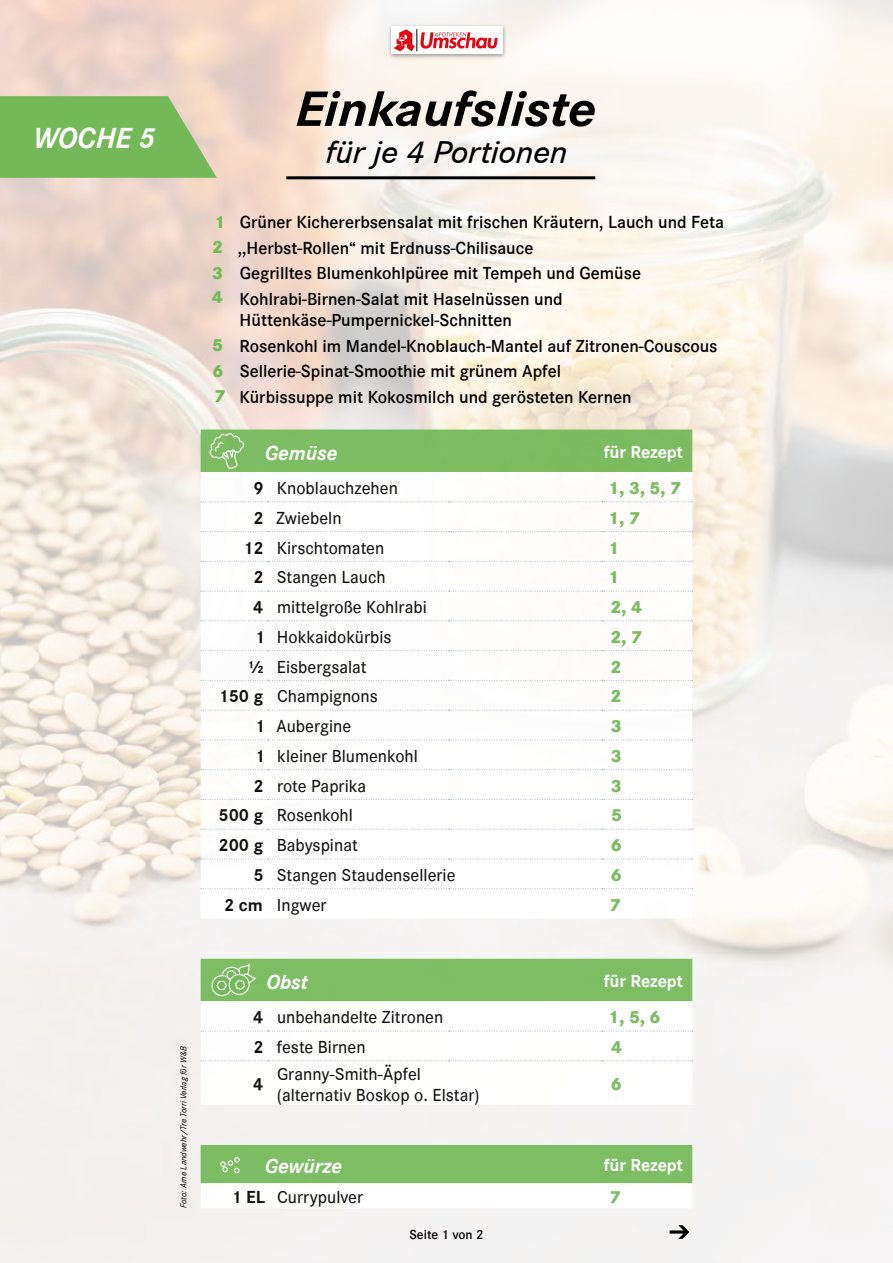
<style>
.page{position:relative;width:893px;height:1263px;background:#fff}
.page>*{position:absolute;margin:0;border:0;box-sizing:border-box;transform-origin:0 0}
.t1{font:italic 700 51.45px "Corporate S";letter-spacing:-.005em;color:#000;scale:1.08 1}
.t2{font:italic 500 32.55px "Corporate S";letter-spacing:-.01em;color:#000;scale:1.08 1}
.t3{font:italic 700 30px "Corporate S";letter-spacing:-.005em;color:#fff}
.t4{font:italic 700 21px "Corporate S";letter-spacing:-.005em;color:#fff}
.t5{font:600 18px/25.5px "Corporate S";color:#000}
.t6{font:500 18px/21px "Corporate S";color:#000}
.t7{font:800 18px "Corporate S";color:#74b959}
.t8{font:700 18px "Corporate S";letter-spacing:-.005em;color:#fff}
.t9{font:700 18px "Corporate S";color:#000}
.t10{font:600 13.5px "Corporate S";color:#000}
.t11{font:italic 9px "Corporate S";color:#000}
.s1{font-weight:800;color:#74b959}
.s2{font-weight:700}
</style>
<div class="page">
<hr style="left:286px;top:176px;width:309px;height:3px;background:#000">
<svg style="left:201px;top:472px;width:491px;height:418px"></svg>
<svg style="left:201px;top:501px;width:492px;height:1px"></svg>
<svg style="left:201px;top:531px;width:492px;height:1px"></svg>
<svg style="left:201px;top:561px;width:492px;height:1px"></svg>
<svg style="left:201px;top:591px;width:492px;height:1px"></svg>
<svg style="left:201px;top:620px;width:492px;height:1px"></svg>
<svg style="left:201px;top:650px;width:492px;height:1px"></svg>
<svg style="left:201px;top:680px;width:492px;height:1px"></svg>
<svg style="left:201px;top:710px;width:492px;height:1px"></svg>
<svg style="left:201px;top:739px;width:492px;height:1px"></svg>
<svg style="left:201px;top:769px;width:492px;height:1px"></svg>
<svg style="left:201px;top:799px;width:492px;height:1px"></svg>
<svg style="left:201px;top:829px;width:492px;height:1px"></svg>
<svg style="left:201px;top:859px;width:492px;height:1px"></svg>
<svg style="left:201px;top:888px;width:492px;height:1px"></svg>
<div style="left:201px;top:429px;width:491px;height:43px;background:#7cbc62"></div>
<div style="left:387px;top:23px;width:121px;height:37px;background:#000;opacity:.4"></div>
<div style="left:391px;top:27px;width:25px;height:27px;background:#fff"></div>
<div style="left:418px;top:27px;width:84px;height:27px;background:#fff"></div>
<svg style="left:394px;top:29px;width:104px;height:22px"></svg>
<svg style="left:201px;top:1001px;width:491px;height:104px"></svg>
<svg style="left:201px;top:1031px;width:492px;height:1px"></svg>
<svg style="left:201px;top:1060px;width:492px;height:1px"></svg>
<div style="left:201px;top:959px;width:491px;height:42px;background:#7dbd63"></div>
<svg style="left:0;top:96px;width:217px;height:82px;background:#82bc65"></svg>
<svg style="left:670px;top:1225px;width:19px;height:14px"></svg>
<div style="left:201px;top:1145px;width:491px;height:39px;background:#7dbd63"></div>
<h3 class="t3" style="left:33px;top:118px;width:123px">WOCHE 5</h3>
<h1 class="t1" style="left:295px;top:75px;width:280px">Einkaufsliste</h1>
<h2 class="t2" style="left:326px;top:131px;width:225px">für je 4 Portionen</h2>
<p class="t5" style="left:212px;top:209px;width:514px"><span class="s1">1</span> Grüner Kichererbsensalat mit frischen Kräutern, Lauch und Feta <span class="s1">2</span> ,,Herbst-Rollen“ mit Erdnuss-Chilisauce<br><span class="s1">3</span> Gegrilltes Blumenkohlpüree mit Tempeh und Gemüse<br><span class="s1">4</span> Kohlrabi-Birnen-Salat mit Haselnüssen und</p>
<p class="t5" style="left:212px;top:307px;width:507px;text-indent:28px">Hüttenkäse-Pumpernickel-Schnitten<br><span class="s1">5</span> Rosenkohl im Mandel-Knoblauch-Mantel auf Zitronen-Couscous <span class="s1">6</span> Sellerie-Spinat-Smoothie mit grünem Apfel<br><span class="s1">7</span> Kürbissuppe mit Kokosmilch und gerösteten Kernen</p>
<p class="t4" style="left:265px;top:439px;width:74px">Gemüse</p>
<p class="t8" style="left:604px;top:440px;width:81px">für Rezept</p>
<p class="t6" style="left:254px;top:477px;width:146px"><span class="s2">9</span> Knoblauchzehen</p>
<p class="t7" style="left:608px;top:476px;width:74px">1, 3, 5, 7</p>
<p class="t6" style="left:253px;top:507px;width:90px"><span class="s2">2</span> Zwiebeln</p>
<p class="t7" style="left:608px;top:505px;width:33px">1, 7</p>
<p class="t6" style="left:243px;top:537px;width:143px"><span class="s2">12</span> Kirschtomaten</p>
<p class="t7" style="left:608px;top:535px;width:13px">1</p>
<p class="t6" style="left:253px;top:566px;width:134px"><span class="s2">2</span> Stangen Lauch</p>
<p class="t7" style="left:608px;top:565px;width:13px">1</p>
<p class="t6" style="left:253px;top:596px;width:175px"><span class="s2">4</span> mittelgroße Kohlrabi</p>
<p class="t7" style="left:610px;top:595px;width:33px">2, 4</p>
<p class="t6" style="left:255px;top:626px;width:138px"><span class="s2">1</span> Hokkaidokürbis</p>
<p class="t7" style="left:610px;top:624px;width:33px">2, 7</p>
<p class="t6" style="left:248px;top:656px;width:120px"><span class="s2">½</span> Eisbergsalat</p>
<p class="t7" style="left:610px;top:654px;width:13px">2</p>
<p class="t6" style="left:218px;top:685px;width:161px"><span class="s2">150 g</span> Champignons</p>
<p class="t7" style="left:610px;top:684px;width:13px">2</p>
<p class="t6" style="left:255px;top:715px;width:98px"><span class="s2">1</span> Aubergine</p>
<p class="t7" style="left:611px;top:714px;width:13px">3</p>
<p class="t6" style="left:255px;top:745px;width:165px"><span class="s2">1</span> kleiner Blumenkohl</p>
<p class="t7" style="left:611px;top:743px;width:13px">3</p>
<p class="t6" style="left:253px;top:775px;width:114px"><span class="s2">2</span> rote Paprika</p>
<p class="t7" style="left:611px;top:773px;width:13px">3</p>
<p class="t6" style="left:218px;top:804px;width:136px"><span class="s2">500 g</span> Rosenkohl</p>
<p class="t7" style="left:611px;top:803px;width:13px">5</p>
<p class="t6" style="left:218px;top:834px;width:141px"><span class="s2">200 g</span> Babyspinat</p>
<p class="t7" style="left:611px;top:833px;width:13px">6</p>
<p class="t6" style="left:253px;top:864px;width:204px"><span class="s2">5</span> Stangen Staudensellerie</p>
<p class="t7" style="left:611px;top:862px;width:13px">6</p>
<p class="t6" style="left:224px;top:894px;width:104px"><span class="s2">2 cm</span> Ingwer</p>
<p class="t7" style="left:610px;top:892px;width:13px">7</p>
<p class="t11" style="left:178px;top:1208px;width:163px;rotate:-90deg">Foto: Arne Landwehr/Tre Torri Verlag für W&amp;B</p>
<p class="t4" style="left:266px;top:968px;width:43px">Obst</p>
<p class="t8" style="left:604px;top:969px;width:81px">für Rezept</p>
<p class="t6" style="left:253px;top:1006px;width:192px"><span class="s2">4</span> unbehandelte Zitronen</p>
<p class="t7" style="left:608px;top:1005px;width:54px">1, 5, 6</p>
<p class="t6" style="left:253px;top:1036px;width:114px"><span class="s2">2</span> feste Birnen</p>
<p class="t7" style="left:611px;top:1034px;width:13px">4</p>
<p class="t9" style="left:253px;top:1071px;width:12px">4</p>
<p class="t6" style="left:277px;top:1062px;width:204px">Granny-Smith-Äpfel (alternativ Boskop o. Elstar)</p>
<p class="t7" style="left:611px;top:1071px;width:13px">6</p>
<p class="t4" style="left:265px;top:1152px;width:79px">Gewürze</p>
<p class="t8" style="left:604px;top:1153px;width:81px">für Rezept</p>
<p class="t6" style="left:231px;top:1186px;width:133px"><span class="s2">1 EL</span> Currypulver</p>
<p class="t7" style="left:610px;top:1184px;width:13px">7</p>
<p class="t10" style="left:409px;top:1225px;width:76px">Seite 1 von 2</p>
</div>
